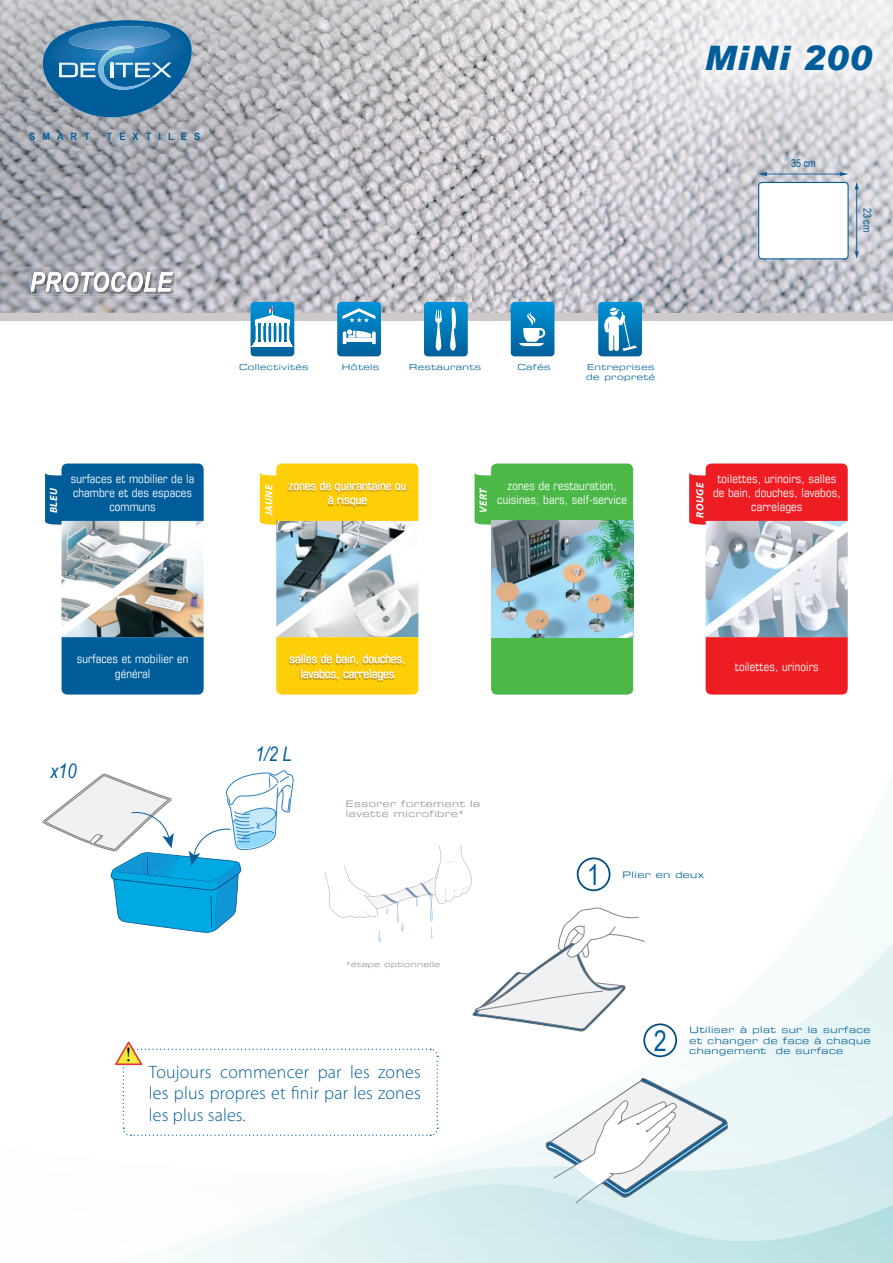
<style>
.page{position:relative;width:893px;height:1263px;background:#fff}
.page>*{position:absolute;margin:0;border:0;box-sizing:border-box;transform-origin:0 0}
.t1{font:italic 900 33.75px "Arial";letter-spacing:.025em;color:#015d9a}
.t2{font:28.5px "Arial Narrow";color:#015d9a}
.t3{font:italic 20.1px "Arial Narrow";color:#015d9a}
.t4{font:19.95px "Times";color:#000}
.t5{font:300 18px/21.6px "Myriad Pro";letter-spacing:.01em;color:#015d9a;text-align:justify}
.t6{font:condensed 12px/14.4px "Eurostile";letter-spacing:.01em;color:#fff;text-align:center}
.t7{font:10.95px "Arial Narrow";color:#015d9a}
.t8{font:italic 700 10.5px "Myriad Pro";letter-spacing:.05em;color:#fff}
.t9{font:700 10.2px "Arial Narrow";letter-spacing:.63em;color:#015d9a;scale:1.11 1}
.t10{font:9px/10.8px "Eurostile Extended Two";letter-spacing:.05em;color:#016499;text-align:justify}
.t11{font:9px/10.8px "Eurostile Extended Two";letter-spacing:.05em;color:#999190}
.t12{font:8.25px/9.9px "Eurostile Extended Two";letter-spacing:.05em;color:#016499}
.t13{font:7.5px "Eurostile Extended Two";color:#999190}
</style>
<div class="page">
<img style="left:646px;top:1049px;width:247px;height:54px">
<img style="left:755px;top:996px;width:138px;height:54px">
<img style="left:837px;top:943px;width:56px;height:53px">
<img style="left:281px;top:1184px;width:612px;height:79px">
<svg style="left:475px;top:473px;width:16px;height:52px"></svg>
<img style="left:62px;top:525px;width:136px;height:6px">
<div style="left:491px;top:463px;width:142px;height:231px;background:#4cb848;border-radius:6px"></div>
<img style="left:276px;top:525px;width:136px;height:6px">
<img style="left:276px;top:531px;width:142px;height:106px">
<img style="left:62px;top:531px;width:142px;height:106px">
<img style="left:706px;top:525px;width:136px;height:6px">
<img style="left:706px;top:531px;width:142px;height:106px">
<svg style="left:45px;top:463px;width:159px;height:62px;background:#166aa1"></svg>
<svg style="left:260px;top:463px;width:158px;height:62px;background:#fad025"></svg>
<svg style="left:689px;top:463px;width:159px;height:62px;background:#ec2f35"></svg>
<div style="left:62px;top:637px;width:142px;height:57px;background:#015d9a"></div>
<div style="left:276px;top:637px;width:142px;height:57px;background:#fece08"></div>
<div style="left:706px;top:637px;width:142px;height:57px;background:#ee1d23"></div>
<img style="left:491px;top:521px;width:142px;height:116px">
<hr style="left:0;top:320px;width:893px;height:1px;background:#cdc9c8">
<div style="left:0;top:313px;width:893px;height:7px;background:#cdc9c8"></div>
<svg style="left:325px;top:845px;width:320px;height:187px"></svg>
<svg style="left:545px;top:1077px;width:184px;height:127px"></svg>
<div style="left:578px;top:858px;width:32px;height:32px;background:#fff;border-radius:50%"></div>
<div style="left:577px;top:857px;width:33px;height:34px;border:2px solid #024c7d;border-radius:50%"></div>
<div style="left:644px;top:1024px;width:32px;height:32px;background:#fff;border-radius:50%"></div>
<div style="left:643px;top:1023px;width:34px;height:34px;border:2px solid #024c7d;border-radius:50%"></div>
<img style="left:289px;top:655px;width:116px;height:27px">
<img style="left:288px;top:481px;width:118px;height:27px">
<img style="left:0;top:0;width:893px;height:313px">
<img style="left:26px;top:267px;width:151px;height:30px">
<img style="left:31px;top:273px;width:144px;height:21px">
<img style="left:31px;top:272px;width:142px;height:1px">
<img style="left:31px;top:273px;width:142px;height:19px">
<img style="left:684px;top:24px;width:206px;height:64px">
<div style="left:759px;top:182px;width:89px;height:77px;background:#fff;border-radius:3px"></div>
<div style="left:758px;top:182px;width:91px;height:77px;border:1px solid #015d9a;border-radius:3px"></div>
<hr style="left:765px;top:174px;width:76px;height:1px;background:#0c5c99">
<svg style="left:840px;top:172px;width:9px;height:4px"></svg>
<svg style="left:758px;top:172px;width:9px;height:4px"></svg>
<hr style="left:856px;top:188px;width:1px;height:65px;background:#0c5c99">
<svg style="left:855px;top:251px;width:4px;height:8px"></svg>
<svg style="left:855px;top:182px;width:4px;height:7px"></svg>
<svg style="left:598px;top:302px;width:44px;height:54px;background:#3b97c8"></svg>
<svg style="left:424px;top:302px;width:44px;height:54px;background:#248bc2"></svg>
<svg style="left:511px;top:302px;width:43px;height:54px;background:#258dc3"></svg>
<svg style="left:337px;top:302px;width:44px;height:54px;background:#3394c6"></svg>
<svg style="left:251px;top:302px;width:43px;height:54px"></svg>
<svg style="left:43px;top:20px;width:149px;height:102px;background:#4783ac"></svg>
<img style="left:100px;top:48px;width:31px;height:17px">
<img style="left:72px;top:26px;width:59px;height:10px">
<img style="left:111px;top:46px;width:23px;height:4px">
<img style="left:113px;top:46px;width:19px;height:4px">
<img style="left:19px;top:122px;width:189px;height:26px">
<svg style="left:115px;top:1041px;width:323px;height:95px"></svg>
<svg style="left:42px;top:770px;width:252px;height:163px"></svg>
<p class="t9" style="left:29px;top:128px;width:56px">SMART</p>
<p class="t9" style="left:107px;top:128px;width:86px">TEXTILES</p>
<h1 class="t1" style="left:705px;top:37px;width:169px">MiNi 200</h1>
<p class="t7" style="left:791px;top:155px;width:26px">35 cm</p>
<p class="t7" style="left:875px;top:208px;width:26px;rotate:90deg">23 cm</p>
<p class="t12" style="left:239px;top:362px;width:71px">Collectivités</p>
<p class="t12" style="left:342px;top:362px;width:39px">Hôtels</p>
<p class="t12" style="left:409px;top:362px;width:73px">Restaurants</p>
<p class="t12" style="left:517px;top:362px;width:35px">Cafés</p>
<p class="t12" style="left:586px;top:362px;width:70px">Entreprises de propreté</p>
<p class="t8" style="left:47px;top:513px;width:27px;rotate:-90deg">BLEU</p>
<p class="t6" style="left:71px;top:471px;width:125px">surfaces et mobilier de la chambre et des espaces communs</p>
<p class="t6" style="left:497px;top:478px;width:131px">zones de restauration, cuisines, bars, self-service</p>
<p class="t6" style="left:289px;top:478px;width:119px">zones de quarantaine ou à risque</p>
<p class="t8" style="left:262px;top:516px;width:33px;rotate:-90deg">JAUNE</p>
<p class="t8" style="left:476px;top:513px;width:27px;rotate:-90deg">VERT</p>
<p class="t8" style="left:693px;top:518px;width:37px;rotate:-90deg">ROUGE</p>
<p class="t6" style="left:713px;top:471px;width:129px">toilettes, urinoirs, salles de bain, douches, lavabos,</p>
<p class="t6" style="left:751px;top:500px;width:53px">carrelages</p>
<p class="t6" style="left:77px;top:652px;width:113px">surfaces et mobilier en général</p>
<h3 class="t3" style="left:50px;top:757px;width:28px">x10</h3>
<p class="t6" style="left:290px;top:652px;width:118px">salles de bain, douches, lavabos, carrelages</p>
<h3 class="t3" style="left:255px;top:740px;width:38px">1/2 L</h3>
<p class="t11" style="left:346px;top:798px;width:136px">Essorer fortement la lavette microfibre*</p>
<p class="t13" style="left:346px;top:959px;width:96px">*étape optionnelle</p>
<p class="t6" style="left:735px;top:659px;width:85px">toilettes, urinoirs</p>
<h2 class="t2" style="left:587px;top:854px;width:14px">1</h2>
<p class="t10" style="left:623px;top:869px;width:83px">Plier en deux</p>
<h3 class="t4" style="left:125px;top:1042px;width:8px">!</h3>
<h3 class="t5" style="left:149px;top:1061px;width:273px">Toujours commencer par les zones les plus propres et nir par les zones les plus sales.</h3>
<h2 class="t2" style="left:654px;top:1020px;width:14px">2</h2>
<p class="t10" style="left:690px;top:1024px;width:182px">Utiliser à plat sur la surface et changer de face à chaque changement de surface</p>
</div>
